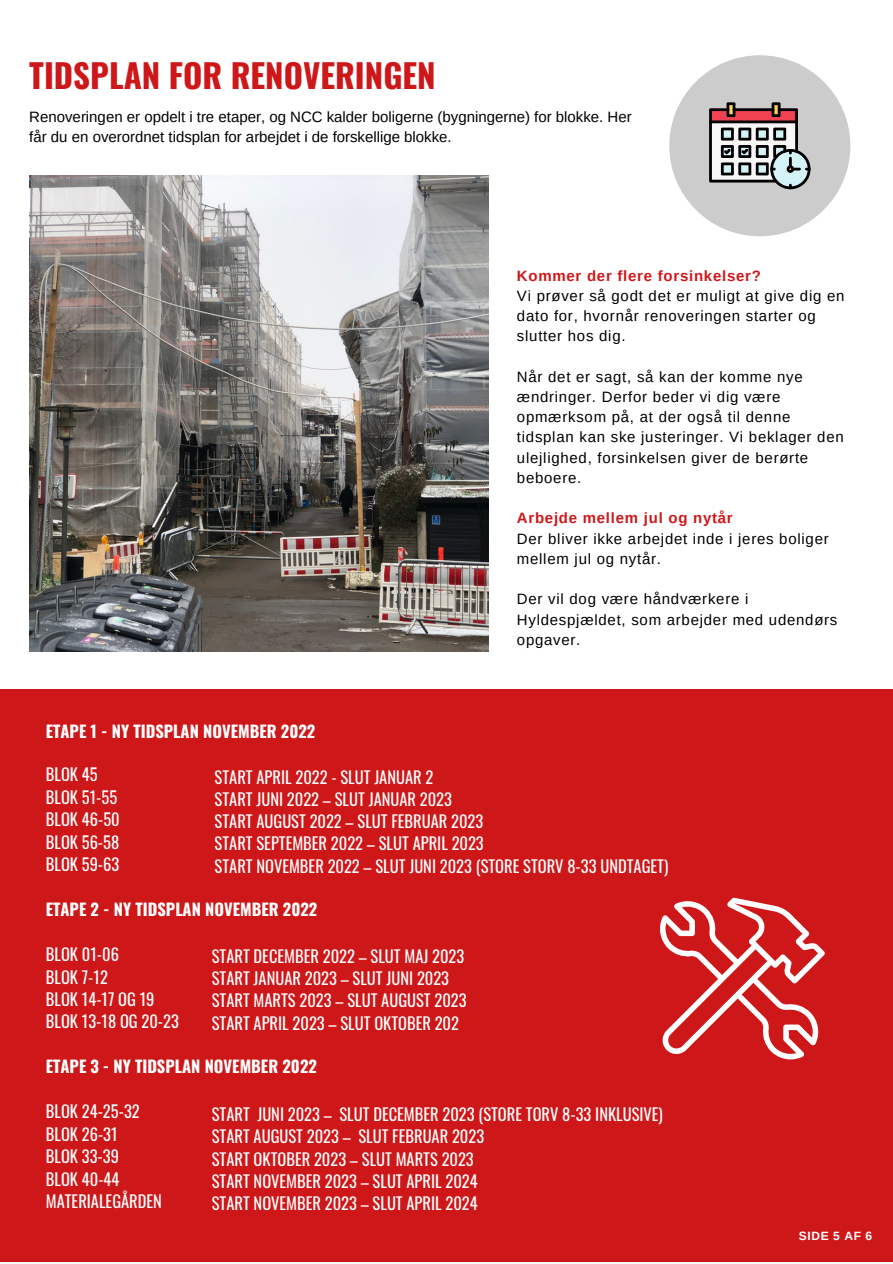
<style>
.page{position:relative;width:893px;height:1264px;background:#fff}
.page>*{position:absolute;margin:0;border:0;box-sizing:border-box;transform-origin:0 0}
.t1{font:700 33px "Oswald";color:#ce1719}
.t2{font:16.5px "Oswald";color:#fff}
.t3{font:700 16.5px "Oswald";color:#fff}
.t4{font:15px/20.2px "Arimo";letter-spacing:.05em;color:#000}
.t5{font:15px/20.2px "Arimo";color:#000}
.t6{font:700 15px "Arimo";letter-spacing:.05em;color:#ce1719}
.t7{font:700 12px "Arimo";letter-spacing:.05em;color:#fff}
</style>
<div class="page">
<div style="left:669px;top:55px;width:181px;height:181px;background:#ccc;border-radius:50%"></div>
<svg style="left:709px;top:102px;width:101px;height:87px"></svg>
<div style="left:0;top:689px;width:892px;height:572px;background:#ce1719"></div>
<svg style="left:660px;top:897px;width:165px;height:162px"></svg>
<img style="left:29px;top:176px;width:459px;height:475px">
<p class="t1" style="left:29px;top:49px;width:408px">TIDSPLAN FOR RENOVERINGEN</p>
<p class="t5" style="left:29px;top:106px;width:604px">Renoveringen er opdelt i tre etaper, og NCC kalder boligerne (bygningerne) for blokke. Her får du en overordnet tidsplan for arbejdet i de forskellige blokke.</p>
<p class="t6" style="left:517px;top:267px;width:245px">Kommer der flere forsinkelser?</p>
<p class="t4" style="left:517px;top:285px;width:329px">Vi prøver så godt det er muligt at give dig en dato for, hvornår renoveringen starter og slutter hos dig.</p>
<p class="t4" style="left:517px;top:366px;width:328px">Når det er sagt, så kan der komme nye ændringer. Derfor beder vi dig være opmærksom på, at der også til denne tidsplan kan ske justeringer. Vi beklager den ulejlighed, forsinkelsen giver de berørte beboere.</p>
<p class="t6" style="left:517px;top:510px;width:217px">Arbejde mellem jul og nytår</p>
<p class="t4" style="left:517px;top:528px;width:313px">Der bliver ikke arbejdet inde i jeres boliger mellem jul og nytår.</p>
<p class="t4" style="left:517px;top:589px;width:322px">Der vil dog være håndværkere i<br>Hyldespjældet, som arbejder med udendørs opgaver.</p>
<p class="t3" style="left:46px;top:718px;width:271px">ETAPE 1 - NY TIDSPLAN NOVEMBER 2022</p>
<p class="t2" style="left:46px;top:761px;width:53px">BLOK 45</p>
<p class="t2" style="left:46px;top:783px;width:73px">BLOK 51-55</p>
<p class="t2" style="left:46px;top:806px;width:75px">BLOK 46-50</p>
<p class="t2" style="left:46px;top:828px;width:75px">BLOK 56-58</p>
<p class="t2" style="left:46px;top:851px;width:75px">BLOK 59-63</p>
<p class="t3" style="left:46px;top:896px;width:273px">ETAPE 2 - NY TIDSPLAN NOVEMBER 2022</p>
<p class="t2" style="left:46px;top:941px;width:75px">BLOK 01-06</p>
<p class="t2" style="left:46px;top:963px;width:64px">BLOK 7-12</p>
<p class="t2" style="left:46px;top:986px;width:110px">BLOK 14-17 OG 19</p>
<p class="t2" style="left:46px;top:1008px;width:135px">BLOK 13-18 OG 20-23</p>
<p class="t3" style="left:46px;top:1053px;width:272px">ETAPE 3 - NY TIDSPLAN NOVEMBER 2022</p>
<p class="t2" style="left:46px;top:1098px;width:95px">BLOK 24-25-32</p>
<p class="t2" style="left:46px;top:1121px;width:73px">BLOK 26-31</p>
<p class="t2" style="left:46px;top:1143px;width:75px">BLOK 33-39</p>
<p class="t2" style="left:46px;top:1166px;width:75px">BLOK 40-44</p>
<p class="t2" style="left:46px;top:1188px;width:118px">MATERIALEGÅRDEN</p>
<p class="t2" style="left:215px;top:763px;width:220px">START APRIL 2022 - SLUT JANUAR 2</p>
<p class="t2" style="left:215px;top:786px;width:239px">START JUNI 2022 – SLUT JANUAR 2023</p>
<p class="t2" style="left:215px;top:808px;width:270px">START AUGUST 2022 – SLUT FEBRUAR 2023</p>
<p class="t2" style="left:215px;top:830px;width:271px">START SEPTEMBER 2022 – SLUT APRIL 2023</p>
<p class="t2" style="left:215px;top:853px;width:455px">START NOVEMBER 2022 – SLUT JUNI 2023 (STORE STORV 8-33 UNDTAGET)</p>
<p class="t2" style="left:212px;top:942px;width:254px">START DECEMBER 2022 – SLUT MAJ 2023</p>
<p class="t2" style="left:212px;top:965px;width:239px">START JANUAR 2023 – SLUT JUNI 2023</p>
<p class="t2" style="left:212px;top:987px;width:256px">START MARTS 2023 – SLUT AUGUST 2023</p>
<p class="t2" style="left:212px;top:1009px;width:249px">START APRIL 2023 – SLUT OKTOBER 202</p>
<p class="t2" style="left:212px;top:1101px;width:452px">START JUNI 2023 – SLUT DECEMBER 2023 (STORE TORV 8-33 INKLUSIVE)</p>
<p class="t2" style="left:212px;top:1123px;width:274px">START AUGUST 2023 – SLUT FEBRUAR 2023</p>
<p class="t2" style="left:212px;top:1145px;width:263px">START OKTOBER 2023 – SLUT MARTS 2023</p>
<p class="t2" style="left:212px;top:1168px;width:267px">START NOVEMBER 2023 – SLUT APRIL 2024</p>
<p class="t2" style="left:212px;top:1190px;width:267px">START NOVEMBER 2023 – SLUT APRIL 2024</p>
<p class="t7" style="left:798px;top:1228px;width:75px">SIDE 5 AF 6</p>
</div>
